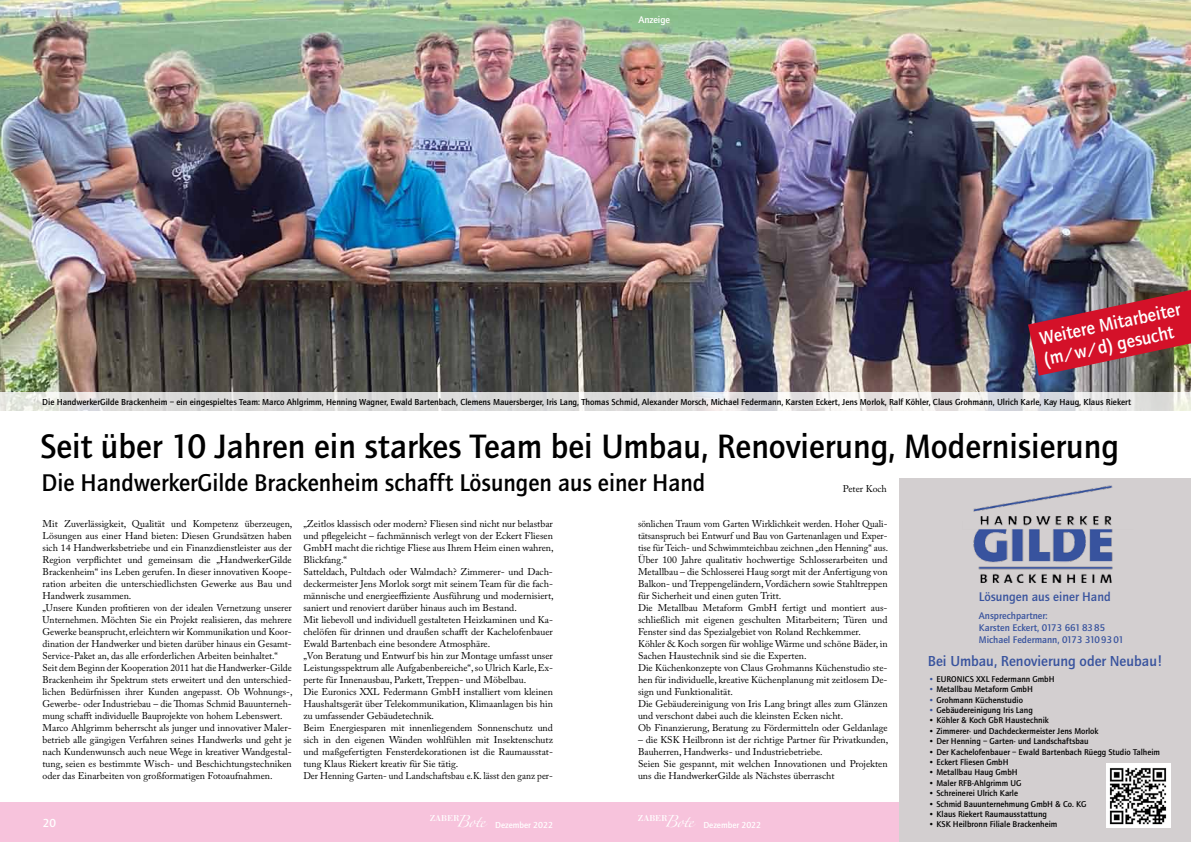
<style>
.page{position:relative;width:1191px;height:842px;background:#fff}
.page>*{position:absolute;margin:0;border:0;box-sizing:border-box;transform-origin:0 0}
.t1{font:500 35px "Quay Sans";color:#000}
.t2{font:500 25px "Quay Sans";color:#000}
.t3{font:500 19px/21px "Quay Sans";color:#fff}
.t4{font:500 15px "Quay Sans";color:#38539e}
.t5{font:500 13px "Quay Sans";color:#38539e}
.t6{font:500 12px "Quay Sans";color:#fff}
.t7{font:500 10px/12px "Quay Sans";color:#38539e}
.t8{font:500 10px "Quay Sans";color:#fff}
.t9{font:9.8px/12px "Adobe Caslon Pro";color:#000}
.t10{font:9.8px/12px "Adobe Caslon Pro";color:#000;scale:.95 1}
.t11{font:500 9px "Quay Sans";color:#000}
.t12{font:500 9px "Quay Sans";color:#fff}
.t13{font:8.9px "Bodoni";color:#fff}
.t14{font:500 8.7px "Quay Sans";color:#000}
.s1{color:#38539e}
.s2{font-family:"Zapfino Extra LTX One";font-weight:400;font-size:10.9px}
</style>
<div class="page">
<div style="left:595px;top:802px;width:596px;height:40px;background:#f7c3dc"></div>
<div style="left:899px;top:478px;width:292px;height:364px;background:#d3cfd0"></div>
<img style="left:973px;top:485px;width:140px;height:97px">
<img style="left:0;top:0;width:1191px;height:392px">
<div style="left:0;top:802px;width:595px;height:40px;background:#f7c3dc"></div>
<svg style="left:0;top:392px;width:1191px;height:19px;background:#e1e0df"></svg>
<div style="left:1106px;top:763px;width:64px;height:65px;background:#fff"></div>
<img style="left:1109px;top:768px;width:58px;height:57px">
<img style="left:1028px;top:290px;width:163px;height:86px">
<p class="t8" style="left:638px;top:14px;width:33px">Anzeige</p>
<h3 class="t3" style="left:1037px;top:329px;width:145px;rotate:-12deg">Weitere Mitarbeiter (m/w/d) gesucht</h3>
<p class="t11" style="left:42px;top:397px;width:1090px">Die HandwerkerGilde Brackenheim – ein eingespieltes Team: Marco Ahlgrimm, Henning Wagner, Ewald Bartenbach, Clemens Mauersberger, Iris Lang, Thomas Schmid, Alexander Morsch, Michael Federmann, Karsten Eckert, Jens Morlok, Ralf Köhler, Claus Grohmann, Ulrich Karle, Kay Haug, Klaus Riekert</p>
<h1 class="t1" style="left:40px;top:426px;width:1080px">Seit über 10 Jahren ein starkes Team bei Umbau, Renovierung, Modernisierung</h1>
<h2 class="t2" style="left:42px;top:469px;width:665px">Die HandwerkerGilde Brackenheim schafft Lösungen aus einer Hand</h2>
<p class="t9" style="left:43px;top:517px;width:251px">Mit Zuverlässigkeit, Qualität und Kompetenz überzeugen, Lösungen aus einer Hand bieten: Diesen Grundsätzen haben sich 14 Handwerksbetriebe und ein Finanzdienstleister aus der Region verpflichtet und gemeinsam die „HandwerkerGilde Brackenheim“ ins Leben gerufen. In dieser innovativen Koope&shy;ration arbeiten die unterschiedlichsten Gewerke aus Bau und Handwerk zusammen.<br>„Unsere Kunden profitieren von der idealen Vernetzung unserer Unternehmen. Möchten Sie ein Projekt realisieren, das mehrere Gewerke beansprucht, erleichtern wir Kommunikation und Koor&shy;dination der Handwerker und bieten darüber hinaus ein Gesamt-Service-Paket an, das alle erforderlichen Arbeiten beinhaltet.“ Seit dem Beginn der Kooperation 2011 hat die Handwerker-Gilde Brackenheim ihr Spektrum stets erweitert und den unterschied&shy;lichen Bedürfnissen ihrer Kunden angepasst. Ob Wohnungs-, Gewerbe- oder Industriebau – die Thomas Schmid Bauunterneh&shy;mung schafft individuelle Bauprojekte von hohem Lebenswert.<br>Marco Ahlgrimm beherrscht als junger und innovativer Maler&shy;betrieb alle gängigen Verfahren seines Handwerks und geht je nach Kundenwunsch auch neue Wege in kreativer Wandgestal&shy;tung, seien es bestimmte Wisch- und Beschichtungstechniken oder das Einarbeiten von großformatigen Fotoaufnahmen.</p>
<p class="t9" style="left:303px;top:517px;width:252px">„Zeitlos klassisch oder modern? Fliesen sind nicht nur belastbar und pflegeleicht – fachmännisch verlegt von der Eckert Fliesen GmbH macht die richtige Fliese aus Ihrem Heim einen wahren, Blickfang.“<br>Satteldach, Pultdach oder Walmdach? Zimmerer- und Dach&shy;deckermeister Jens Morlok sorgt mit seinem Team für die fach&shy;männische und energieeffiziente Ausführung und modernisiert, saniert und renoviert darüber hinaus auch im Bestand.<br>Mit liebevoll und individuell gestalteten Heizkaminen und Ka&shy;chelöfen für drinnen und draußen schafft der Kachelofenbauer Ewald Bartenbach eine besondere Atmosphäre.<br>„Von Beratung und Entwurf bis hin zur Montage umfasst unser Leistungsspektrum alle Aufgabenbereiche“, so Ulrich Karle, Ex&shy;perte für Innenausbau, Parkett, Treppen- und Möbelbau.<br>Die Euronics XXL Federmann GmbH installiert vom kleinen Haushaltsgerät über Telekommunikation, Klimaanlagen bis hin zu umfassender Gebäudetechnik.<br>Beim Energiesparen mit innenliegendem Sonnenschutz und sich in den eigenen Wänden wohlfühlen mit Insektenschutz und maßgefertigten Fensterdekorationen ist die Raumausstat&shy;tung Klaus Riekert kreativ für Sie tätig.<br>Der Henning Garten- und Landschaftsbau e.K. lässt den ganz per-</p>
<p class="t10" style="left:638px;top:517px;width:265px">sönlichen Traum vom Garten Wirklichkeit werden. Hoher Quali&shy;tätsanspruch bei Entwurf und Bau von Gartenanlagen und Exper&shy;tise für Teich- und Schwimmteichbau zeichnen „den Henning“ aus.<br>Über 100 Jahre qualitativ hochwertige Schlosserarbeiten und Metallbau – die Schlosserei Haug sorgt mit der Anfertigung von Balkon- und Treppengeländern, Vordächern sowie Stahltreppen für Sicherheit und einen guten Tritt.<br>Die Metallbau Metaform GmbH fertigt und montiert aus&shy;schließlich mit eigenen geschulten Mitarbeitern; Türen und Fenster sind das Spezialgebiet von Roland Rechkemmer.<br>Köhler &amp; Koch sorgen für wohlige Wärme und schöne Bäder, in Sachen Haustechnik sind sie die Experten.<br>Die Küchenkonzepte von Claus Grohmanns Küchenstudio ste&shy;hen für individuelle, kreative Küchenplanung mit zeitlosem De&shy;sign und Funktionalität.<br>Die Gebäudereinigung von Iris Lang bringt alles zum Glänzen und verschont dabei auch die kleinsten Ecken nicht.<br>Ob Finanzierung, Beratung zu Fördermitteln oder Geldanlage</p>
<p class="t9" style="left:843px;top:482px;width:46px">Peter Koch</p>
<h3 class="t5" style="left:979px;top:590px;width:133px">Lösungen aus einer Hand</h3>
<p class="t7" style="left:979px;top:609px;width:146px">Ansprechpartner:<br>Karsten Eckert, 0173 6618385<br>Michael Federmann, 0173 3109301</p>
<h3 class="t4" style="left:927px;top:653px;width:236px">Bei Umbau, Renovierung oder Neubau!</h3>
<p class="t14" style="left:928px;top:674px;width:128px"><span class="s1">•</span> EURONICS XXL Federmann GmbH</p>
<p class="t14" style="left:928px;top:684px;width:106px"><span class="s1">•</span> Metallbau Metaform GmbH</p>
<p class="t14" style="left:928px;top:695px;width:96px"><span class="s1">•</span> Grohmann Küchenstudio</p>
<p class="t14" style="left:928px;top:705px;width:106px"><span class="s1">•</span> Gebäudereinigung Iris Lang</p>
<p class="t14" style="left:928px;top:715px;width:122px">• Köhler &amp; Koch GbR Haustechnik</p>
<p class="t14" style="left:928px;top:726px;width:172px">• Zimmerer- und Dachdeckermeister Jens Morlok</p>
<p class="t14" style="left:928px;top:736px;width:162px">• Der Henning – Garten- und Landschaftsbau</p>
<p class="t14" style="left:928px;top:747px;width:233px">• Der Kachelofenbauer – Ewald Bartenbach Rüegg Studio Talheim</p>
<p class="t14" style="left:928px;top:757px;width:82px">• Eckert Fliesen GmbH</p>
<p class="t14" style="left:928px;top:768px;width:91px">• Metallbau Haug GmbH</p>
<p class="t14" style="left:928px;top:778px;width:94px">• Maler RFB-Ahlgrimm UG</p>
<p class="t14" style="left:928px;top:788px;width:91px">• Schreinerei Ulrich Karle</p>
<p class="t14" style="left:928px;top:799px;width:159px">• Schmid Bauunternehmung GmbH &amp; Co. KG</p>
<p class="t14" style="left:928px;top:809px;width:120px">• Klaus Riekert Raumausstattung</p>
<p class="t14" style="left:928px;top:820px;width:130px">• KSK Heilbronn Filiale Brackenheim</p>
<p class="t9" style="left:638px;top:733px;width:252px">– die KSK Heilbronn ist der richtige Partner für Privatkunden, Bauherren, Handwerks- und Industriebetriebe.<br>Seien Sie gespannt, mit welchen Innovationen und Projekten uns die HandwerkerGilde als Nächstes überrascht</p>
<p class="t13" style="left:430px;top:812px;width:31px">ZABER</p>
<p class="t12" style="left:456px;top:819px;width:99px"><span class="s2">Bote</span> Dezember 2022</p>
<p class="t13" style="left:638px;top:812px;width:31px">ZABER</p>
<p class="t12" style="left:664px;top:819px;width:99px"><span class="s2">Bote</span> Dezember 2022</p>
<p class="t6" style="left:43px;top:816px;width:15px">20</p>
</div>
